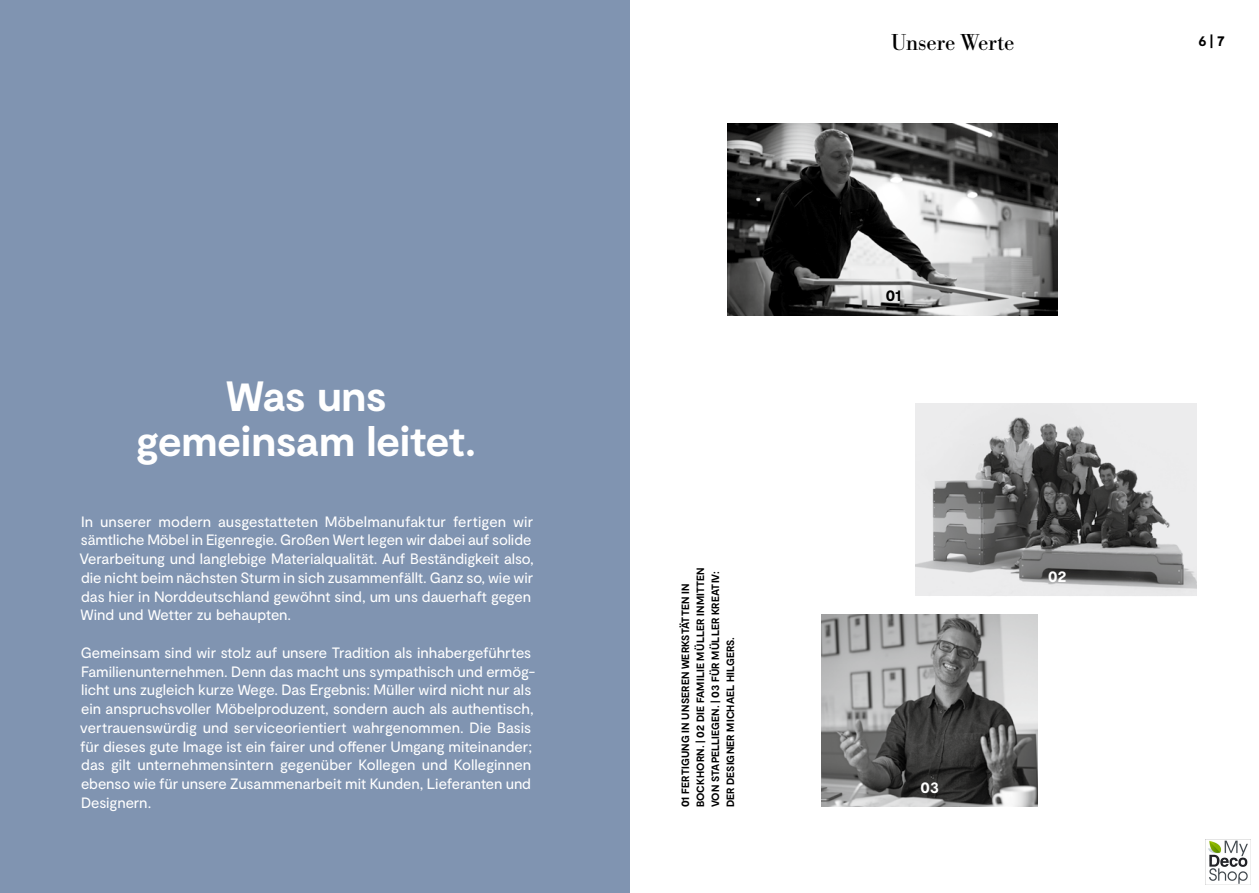
<style>
.page{position:relative;width:1259px;height:893px;background:#fff}
.page>*{position:absolute;margin:0;border:0;box-sizing:border-box;transform-origin:0 0}
.t1{font:700 42.3px/45px "Moderat";letter-spacing:-.005em;color:#fff;text-align:center}
.t2{font:24px "Bodoni URW";letter-spacing:-.005em;color:#000}
.t3{font:15px/18.8px "Moderat";letter-spacing:-.005em;color:#fff}
.t4{font:700 15px "Moderat";color:#000}
.t5{font:700 15px "Moderat";color:#fff}
.t6{font:700 10.5px/15px "Moderat";letter-spacing:.015em;color:#000}
</style>
<div class="page">
<div style="left:0;top:0;width:629px;height:893px;background:#8094b1"></div>
<img style="left:821px;top:615px;width:216px;height:192px">
<img style="left:727px;top:123px;width:330px;height:192px">
<img style="left:915px;top:404px;width:281px;height:192px">
<img style="left:1205px;top:840px;width:43px;height:44px">
<h1 class="t1" style="left:136px;top:375px;width:341px">Was uns gemeinsam leitet.</h1>
<p class="t3" style="left:80px;top:512px;width:456px">In unserer modern ausgestatteten Möbelmanufaktur fertigen wir sämtliche Möbel in Eigenregie. Großen Wert legen wir dabei auf solide Verarbeitung und langlebige Materialqualität. Auf Beständigkeit also, die nicht beim nächsten Sturm in sich zusammenfällt. Ganz so, wie wir das hier in Norddeutschland gewöhnt sind, um uns dauerhaft gegen Wind und Wetter zu behaupten.</p>
<p class="t3" style="left:80px;top:643px;width:457px">Gemeinsam sind wir stolz auf unsere Tradition als inhabergeführtes Familienunternehmen. Denn das macht uns sympathisch und ermög&shy;licht uns zugleich kurze Wege. Das Ergebnis: Müller wird nicht nur als ein anspruchsvoller Möbelproduzent, sondern auch als authentisch, vertrauenswürdig und serviceorientiert wahrgenommen. Die Basis für dieses gute Image ist ein fairer und offener Umgang miteinander; das gilt unternehmensintern gegenüber Kollegen und Kolleginnen ebenso wie für unsere Zusammenarbeit mit Kunden, Lieferanten und Designern.</p>
<p class="t6" style="left:678px;top:807px;width:242px;rotate:-90deg">01 FERTIGUNG IN UNSEREN WERKSTÄTTEN IN BOCKHORN. | 02 DIE FAMILIE MÜLLER INMITTEN VON STAPELLIEGEN. | 03 FÜR MÜLLER KREATIV:<br>DER DESIGNER MICHAEL HILGERS.</p>
<h2 class="t2" style="left:891px;top:28px;width:125px">Unsere Werte</h2>
<p class="t4" style="left:885px;top:286px;width:17px">01</p>
<p class="t5" style="left:920px;top:778px;width:20px">03</p>
<p class="t5" style="left:1048px;top:567px;width:20px">02</p>
<p class="t4" style="left:1198px;top:31px;width:28px">6 | 7</p>
</div>
